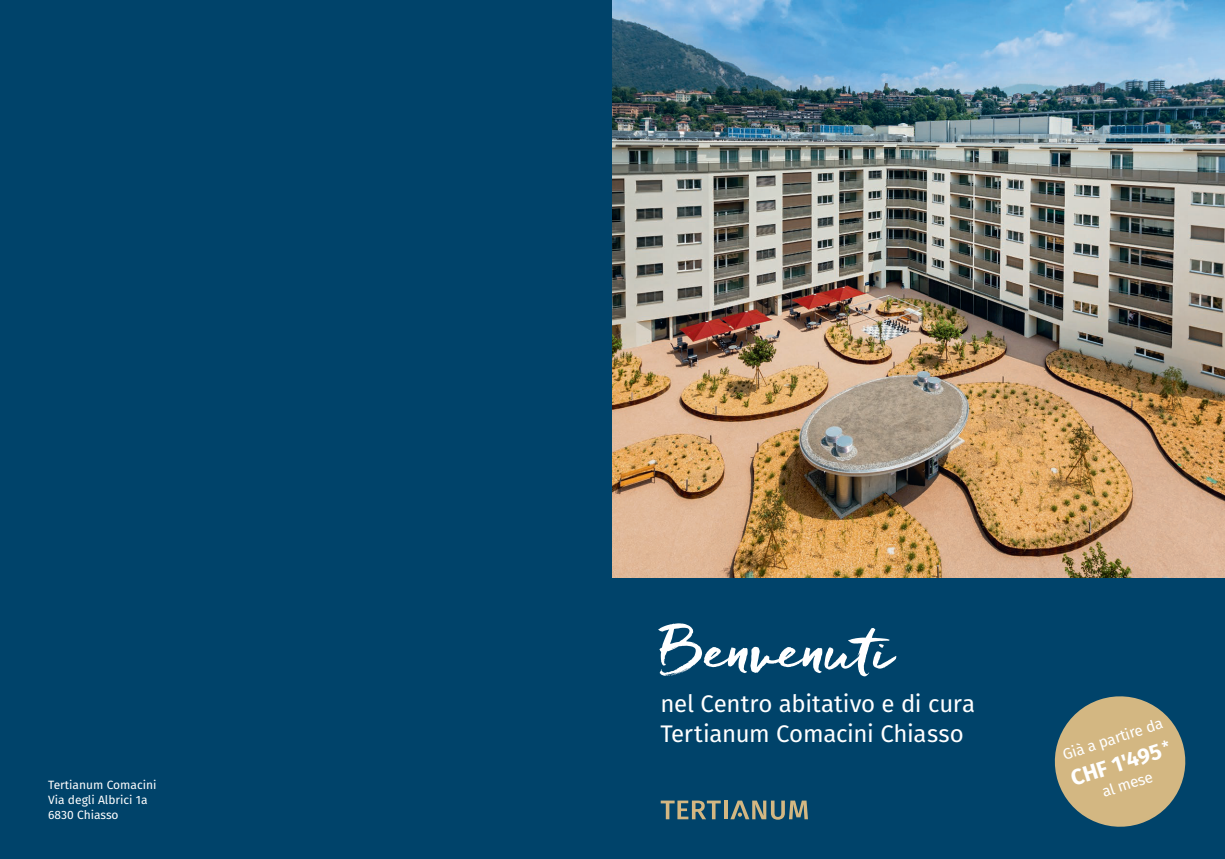
<style>
.page{position:relative;width:1225px;height:859px;background:#fff}
.page>*{position:absolute;margin:0;border:0;box-sizing:border-box;transform-origin:0 0}
.t1{font:64px "Freeland";letter-spacing:.01em;color:#fff}
.t2{font:24px/30px "Fira Sans";letter-spacing:-.01em;color:#fff}
.t3{font:700 22px "Fira Sans";color:#fff}
.t4{font:15.3px "Fira Sans";color:#fff}
.t5{font:12px/15px "Fira Sans";color:#fff}
</style>
<div class="page">
<div style="left:0;top:0;width:612px;height:859px;background:#00436a"></div>
<img style="left:612px;top:0;width:613px;height:578px">
<div style="left:612px;top:578px;width:613px;height:281px;background:#00436a"></div>
<svg style="left:660px;top:800px;width:61px;height:19px"></svg>
<hr style="left:724px;top:800px;width:3px;height:19px;background:#d3b782">
<svg style="left:730px;top:800px;width:78px;height:20px"></svg>
<svg style="left:1054px;top:696px;width:132px;height:131px"></svg>
<p class="t5" style="left:48px;top:777px;width:110px">Tertianum Comacini<br>Via degli Albrici 1a<br>6830 Chiasso</p>
<h1 class="t1" style="left:660px;top:608px;width:236px">Benvenuti</h1>
<p class="t2" style="left:660px;top:687px;width:316px">nel Centro abitativo e di cura<br>Tertianum Comacini Chiasso</p>
<p class="t4" style="left:1059px;top:744px;width:106px;rotate:-18deg">Già a partire da</p>
<p class="t3" style="left:1065px;top:761px;width:105px;rotate:-18deg">CHF 1'495<sup>*</sup></p>
<p class="t4" style="left:1099px;top:781px;width:54px;rotate:-18deg">al mese</p>
</div>
